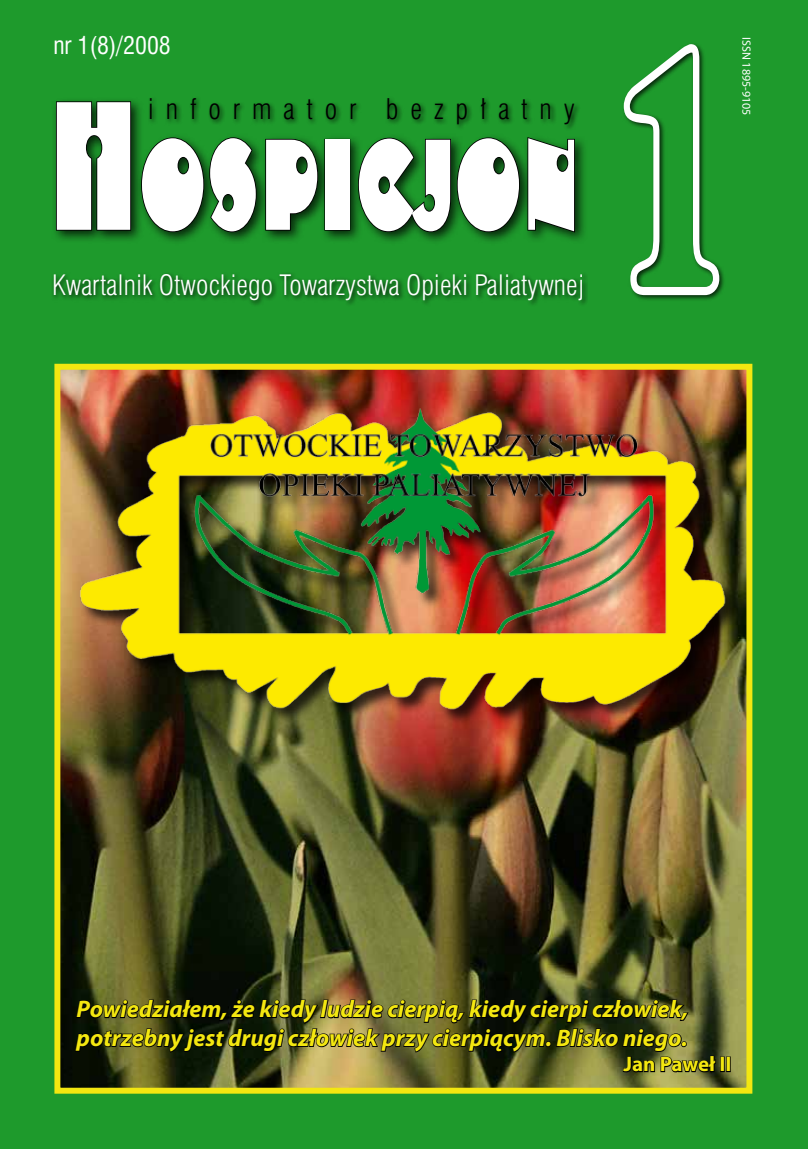
<style>
.page{position:relative;width:808px;height:1149px;background:#fff}
.page>*{position:absolute;margin:0;border:0;box-sizing:border-box;transform-origin:0 0}
.t1{font:315.45px "Windsor Out PL";color:#fff;scale:.69 1}
.t2{font:127.5px "Shotgun PL";color:#fff;scale:.67 1}
.t3{font:90px "Shotgun PL";color:#fff;scale:.67 1}
.t4{font:26.1px "Swis 721 Lt Cn PL";letter-spacing:.455em;color:#000}
.t5{font:25.8px "Swis 721 Lt Cn PL";color:#fff}
.t6{font:italic 700 24px/28.8px "Myriad Pro";color:#f3e710}
.t7{font:22.5px "Swis 721 Cn PL";color:#fff}
.t8{font:700 21px "Myriad Pro";letter-spacing:-.005em;color:#f3e710}
.t9{font:12px "Myriad Pro";color:#fff}
</style>
<div class="page">
<div style="left:0;top:0;width:808px;height:1148px;background:#1e9a2c"></div>
<img style="left:61px;top:370px;width:684px;height:716px">
<div style="left:54px;top:363px;width:698px;height:730px;border:6px solid #f3e710"></div>
<svg style="left:74px;top:998px;width:643px;height:94px;background:#4f5021"></svg>
<div style="left:720px;top:1056px;width:5px;height:15px;border:2px solid #000"></div>
<div style="left:726px;top:1056px;width:5px;height:15px;border:2px solid #000"></div>
<div style="left:51px;top:97px;width:537px;height:148px;background:#000;opacity:.75"></div>
<svg style="left:55px;top:100px;width:77px;height:131px;background:#09320e"></svg>
<svg style="left:140px;top:136px;width:117px;height:97px;background:#0c4413"></svg>
<svg style="left:264px;top:138px;width:55px;height:93px;background:#0b3e11"></svg>
<div style="left:324px;top:139px;width:26px;height:91px;border:2px solid #000"></div>
<svg style="left:357px;top:136px;width:164px;height:97px;background:#0d4613"></svg>
<svg style="left:527px;top:136px;width:49px;height:97px;background:#0a3a10"></svg>
<div style="left:622px;top:42px;width:104px;height:259px;background:#000;opacity:.75"></div>
<div style="left:51px;top:272px;width:537px;height:35px;background:#000;opacity:.75"></div>
<div style="left:148px;top:96px;width:433px;height:35px;background:#000;opacity:.75"></div>
<div style="left:80px;top:409px;width:662px;height:316px;background:#000;opacity:.75"></div>
<img style="left:75px;top:403px;width:654px;height:310px">
<p class="t7" style="left:53px;top:31px;width:119px">nr 1(8)/2008</p>
<h2 class="t2" style="left:48px;top:111px;width:137px">H</h2>
<p class="t4" style="left:148px;top:92px;width:428px">informator bezpłatny</p>
<h3 class="t3" style="left:139px;top:146px;width:660px">ospiCJON</h3>
<p class="t5" style="left:52px;top:268px;width:533px">Kwartalnik Otwockiego Towarzystwa Opieki Paliatywnej</p>
<h1 class="t1" style="left:595px;top:-50px;width:226px">1</h1>
<p class="t9" style="left:754px;top:37px;width:80px;rotate:90deg">ISSN 1895-9105</p>
<p class="t6" style="left:77px;top:993px;width:613px">Powiedziałem, że kiedy ludzie cierpią, kiedy cierpi człowiek, potrzebny jest drugi człowiek przy cierpiącym. Blisko niego.</p>
<p class="t8" style="left:624px;top:1050px;width:109px">Jan Paweł II</p>
</div>
